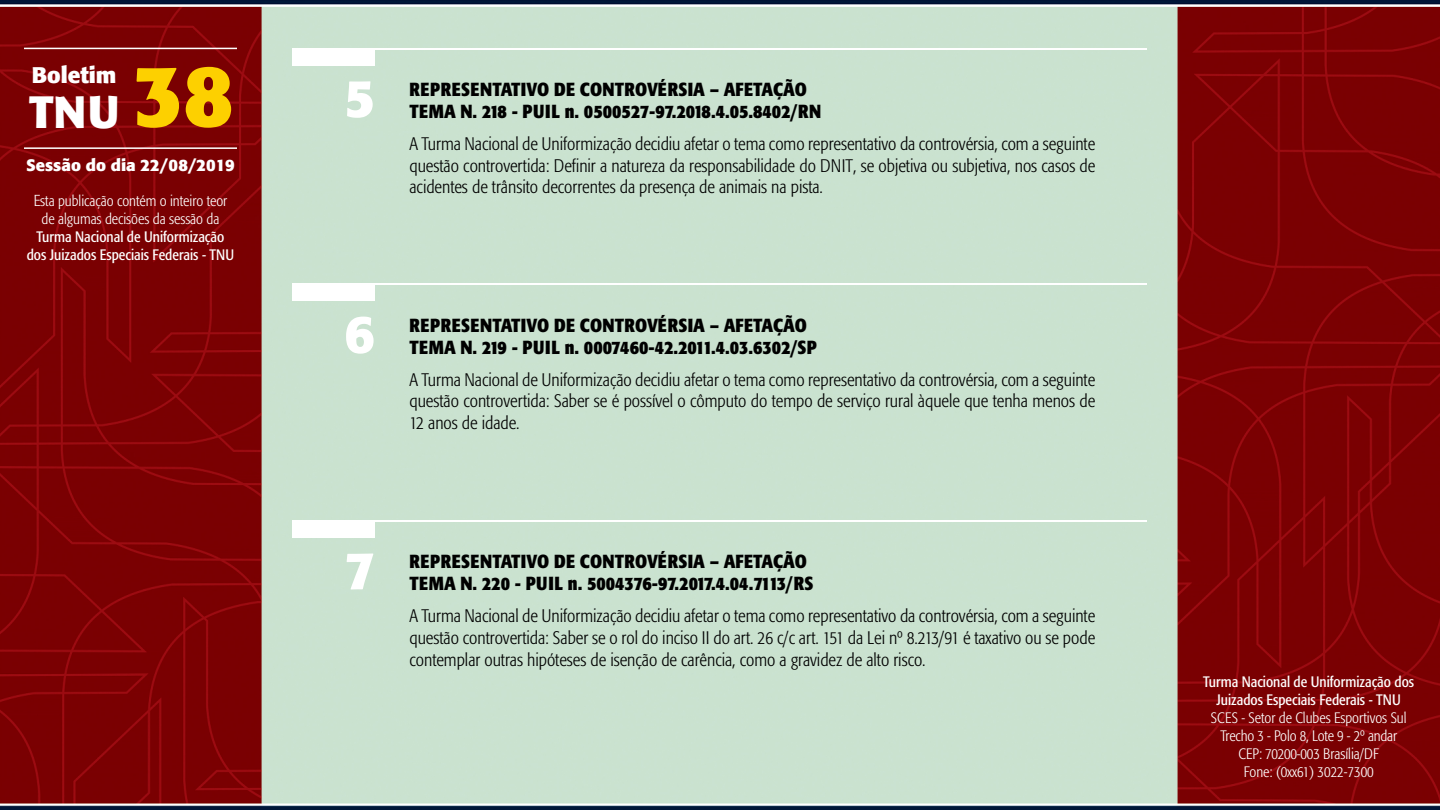
<style>
.page{position:relative;width:1440px;height:810px;background:#fff}
.page>*{position:absolute;margin:0;border:0;box-sizing:border-box;transform-origin:0 0}
.t1{font:700 52.5px "Formata";color:#fff}
.t2{font:700 45px "Formata";color:#fff}
.t3{font:700 22.5px "Formata";color:#fff}
.t4{font:700 condensed 18.75px/22.5px "Formata";color:#000}
.t5{font:300 condensed 18px/21.6px "Formata";color:#000;text-align:justify}
.t6{font:700 16.5px "Formata";color:#fff}
.t7{font:300 condensed 15px/18px "Formata";color:#fff;text-align:center}
.t8{font:condensed 15px/18px "Formata";color:#fff;text-align:center}
.s1{font-size:86.25px;color:#fdd000}
.s2{font-size:15.75px}
</style>
<div class="page">
<img style="left:0;top:0;width:1440px;height:810px">
<hr style="left:24px;top:48px;width:213px;height:1px;background:#fff">
<hr style="left:24px;top:147px;width:213px;height:2px;background:#fff">
<div style="left:292px;top:48px;width:83px;height:18px;background:#fff"></div>
<div style="left:292px;top:284px;width:83px;height:17px;background:#fff"></div>
<div style="left:292px;top:520px;width:83px;height:18px;background:#fff"></div>
<hr style="left:375px;top:48px;width:772px;height:2px;background:#fff">
<hr style="left:375px;top:284px;width:772px;height:1px;background:#fff">
<hr style="left:375px;top:520px;width:772px;height:2px;background:#fff">
<p class="t3" style="left:32px;top:61px;width:86px">Boletim</p>
<h2 class="t2" style="left:29px;top:84px;width:206px">TNU <span class="s1">38</span></h2>
<p class="t4" style="left:410px;top:78px;width:413px">REPRESENTATIVO DE CONTROVÉRSIA – AFETAÇÃO<br>TEMA N. 218 - PUIL n. 0500527-97.2018.4.05.8402/RN</p>
<h1 class="t1" style="left:344px;top:66px;width:32px">5</h1>
<p class="t6" style="left:26px;top:155px;width:210px">Sessão do dia 22/08/2019</p>
<p class="t7" style="left:34px;top:192px;width:195px"><span class="s2">E</span>sta publicação contém o inteiro teor de algumas decisões da sessão da</p>
<p class="t8" style="left:27px;top:227px;width:209px">Turma Nacional de Uniformização dos Juizados Especiais Federais - TNU</p>
<p class="t5" style="left:410px;top:133px;width:687px">A Turma Nacional de Uniformização decidiu afetar o tema como representativo da controvérsia, com a seguinte questão controvertida: Definir a natureza da responsabilidade do DNIT, se objetiva ou subjetiva, nos casos de acidentes de trânsito decorrentes da presença de animais na pista.</p>
<h1 class="t1" style="left:344px;top:301px;width:32px">6</h1>
<p class="t4" style="left:410px;top:314px;width:409px">REPRESENTATIVO DE CONTROVÉRSIA – AFETAÇÃO<br>TEMA N. 219 - PUIL n. 0007460-42.2011.4.03.6302/SP</p>
<p class="t5" style="left:410px;top:369px;width:687px">A Turma Nacional de Uniformização decidiu afetar o tema como representativo da controvérsia, com a seguinte questão controvertida: Saber se é possível o cômputo do tempo de serviço rural àquele que tenha menos de 12 anos de idade.</p>
<h1 class="t1" style="left:344px;top:538px;width:32px">7</h1>
<p class="t4" style="left:410px;top:550px;width:405px">REPRESENTATIVO DE CONTROVÉRSIA – AFETAÇÃO<br>TEMA N. 220 - PUIL n. 5004376-97.2017.4.04.7113/RS</p>
<p class="t5" style="left:410px;top:605px;width:687px">A Turma Nacional de Uniformização decidiu afetar o tema como representativo da controvérsia, com a seguinte questão controvertida: Saber se o rol do inciso II do art. 26 c/c art. 151 da Lei nº 8.213/91 é taxativo ou se pode contemplar outras hipóteses de isenção de carência, como a gravidez de alto risco.</p>
<p class="t8" style="left:1203px;top:672px;width:212px">Turma Nacional de Uniformização dos<br>Juizados Especiais Federais - TNU</p>
<p class="t7" style="left:1211px;top:708px;width:197px">SCES - Setor de Clubes Esportivos Sul<br>Trecho 3 - Polo 8, Lote 9 - 2º andar<br>CEP: 70200-003 Brasília/DF<br>Fone: (0xx61) 3022-7300</p>
</div>
